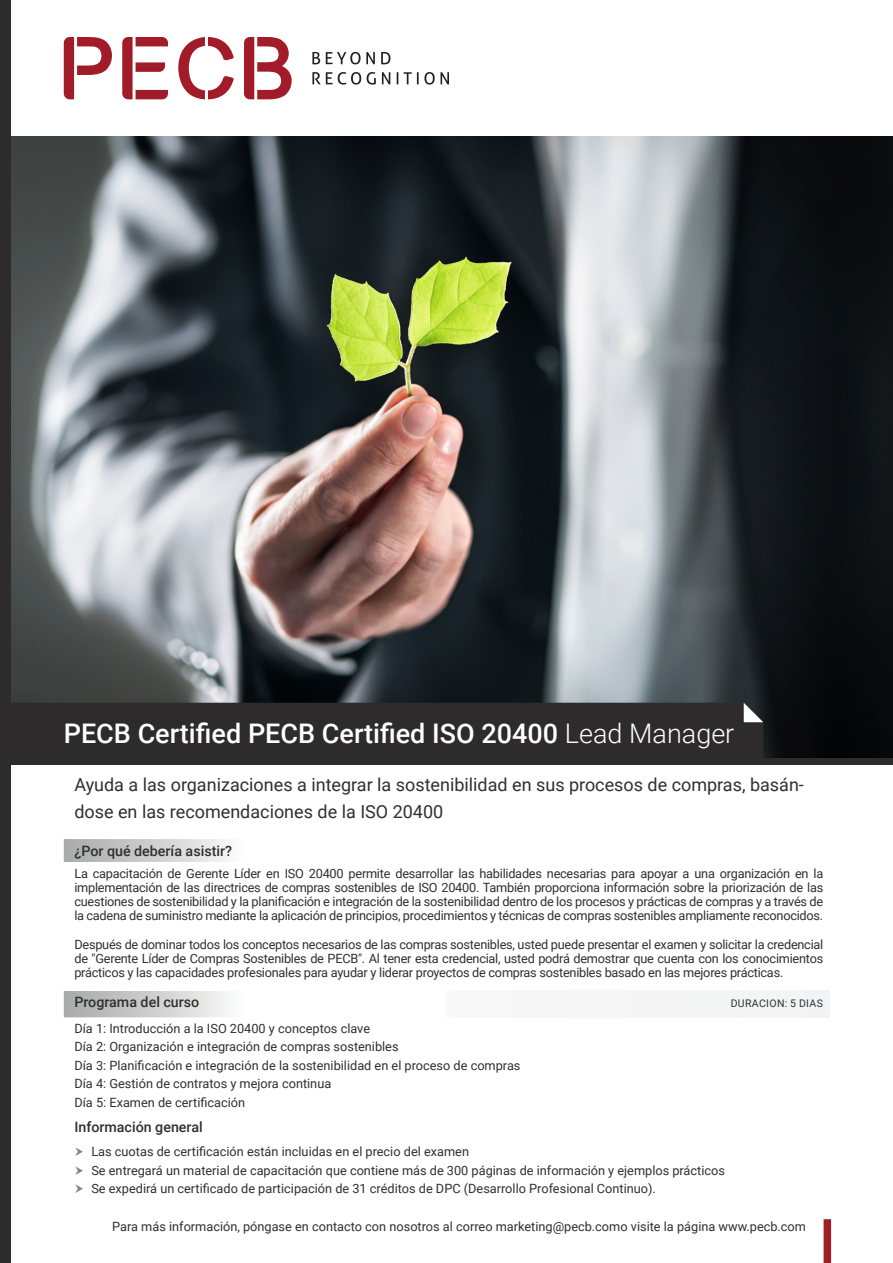
<style>
.page{position:relative;width:893px;height:1263px;background:#fff}
.page>*{position:absolute;margin:0;border:0;box-sizing:border-box;transform-origin:0 0}
.t1{font:500 27px "Roboto";color:#fff}
.t2{font:18px/27px "Roboto";color:#312f30}
.Table1{font:500 14.25px "Roboto";color:#312f30}
.Bullet{font:12.75px/14.2px "Roboto";color:#312f30;text-align:justify}
.Table1-2{font:10.5px "Roboto";letter-spacing:.035em;color:#312f30}
.s1{font-weight:300}
</style>
<div class="page">
<img style="left:11px;top:136px;width:882px;height:622px">
<div style="left:824px;top:1219px;width:7px;height:44px;background:#a11e29"></div>
<div style="left:0;top:0;width:11px;height:1263px;background:#2e2b2c"></div>
<div style="left:11px;top:703px;width:752px;height:55px;background:#2e2b2c"></div>
<svg style="left:742px;top:703px;width:21px;height:21px"></svg>
<div style="left:0;top:758px;width:893px;height:6px;background:#2e2b2c"></div>
<svg style="left:64px;top:839px;width:162px;height:178px"></svg>
<div style="left:64px;top:862px;width:765px;height:128px;background:#fff"></div>
<div style="left:446px;top:990px;width:383px;height:27px;background:#f5f5f6"></div>
<svg style="left:64px;top:37px;width:48px;height:62px"></svg>
<svg style="left:122px;top:37px;width:46px;height:62px"></svg>
<svg style="left:178px;top:37px;width:56px;height:62px"></svg>
<svg style="left:244px;top:37px;width:48px;height:62px"></svg>
<svg style="left:312px;top:52px;width:8px;height:12px"></svg>
<svg style="left:326px;top:52px;width:49px;height:12px"></svg>
<svg style="left:381px;top:52px;width:9px;height:12px"></svg>
<svg style="left:312px;top:72px;width:49px;height:13px"></svg>
<svg style="left:367px;top:72px;width:9px;height:13px"></svg>
<svg style="left:382px;top:72px;width:8px;height:12px"></svg>
<svg style="left:397px;top:72px;width:1px;height:12px"></svg>
<svg style="left:404px;top:72px;width:45px;height:13px"></svg>
<p class="t1" style="left:64px;top:714px;width:672px">PECB Certified PECB Certified ISO 20400 <span class="s1">Lead Manager</span></p>
<p class="t2" style="left:74px;top:770px;width:731px">Ayuda a las organizaciones a integrar la sostenibilidad en sus procesos de compras, basán&shy;dose en las recomendaciones de la ISO 20400</p>
<p class="Table1" style="left:74px;top:841px;width:159px">¿Por qué debería asistir?</p>
<p class="Bullet" style="left:74px;top:865px;width:750px">La capacitación de Gerente Líder en ISO 20400 permite desarrollar las habilidades necesarias para apoyar a una organización en la implementación de las directrices de compras sostenibles de ISO 20400. También proporciona información sobre la priorización de las cuestiones de sostenibilidad y la planificación e integración de la sostenibilidad dentro de los procesos y prácticas de compras y a través de la cadena de suministro mediante la aplicación de principios, procedimientos y técnicas de compras sostenibles ampliamente reconocidos.</p>
<p class="Bullet" style="left:74px;top:937px;width:750px">Después de dominar todos los conceptos necesarios de las compras sostenibles, usted puede presentar el examen y solicitar la credencial de "Gerente Líder de Compras Sostenibles de PECB". Al tener esta credencial, usted podrá demostrar que cuenta con los conocimientos prácticos y las capacidades profesionales para ayudar y liderar proyectos de compras sostenibles basado en las mejores prácticas.</p>
<p class="Table1" style="left:74px;top:992px;width:126px">Programa del curso</p>
<p class="Table1-2" style="left:731px;top:996px;width:94px">DURACION: 5 DIAS</p>
<p class="Bullet" style="left:74px;top:1021px;width:297px">Día 1: Introducción a la ISO 20400 y conceptos clave</p>
<p class="Bullet" style="left:74px;top:1039px;width:326px">Día 2: Organización e integración de compras sostenibles</p>
<p class="Bullet" style="left:74px;top:1058px;width:448px">Día 3: Planificación e integración de la sostenibilidad en el proceso de compras</p>
<p class="Bullet" style="left:74px;top:1076px;width:258px">Día 4: Gestión de contratos y mejora continua</p>
<p class="Bullet" style="left:74px;top:1095px;width:172px">Día 5: Examen de certificación</p>
<p class="Table1" style="left:74px;top:1117px;width:130px">Información general</p>
<p class="Bullet" style="left:91px;top:1144px;width:379px">Las cuotas de certificación están incluidas en el precio del examen</p>
<p class="Bullet" style="left:91px;top:1162px;width:635px">Se entregará un material de capacitación que contiene más de 300 páginas de información y ejemplos prácticos</p>
<p class="Bullet" style="left:91px;top:1181px;width:566px">Se expedirá un certificado de participación de 31 créditos de DPC (Desarrollo Profesional Continuo).</p>
<p class="Bullet" style="left:112px;top:1219px;width:695px">Para más información, póngase en contacto con nosotros al correo marketing@pecb.como visite la página www.pecb.com</p>
</div>
